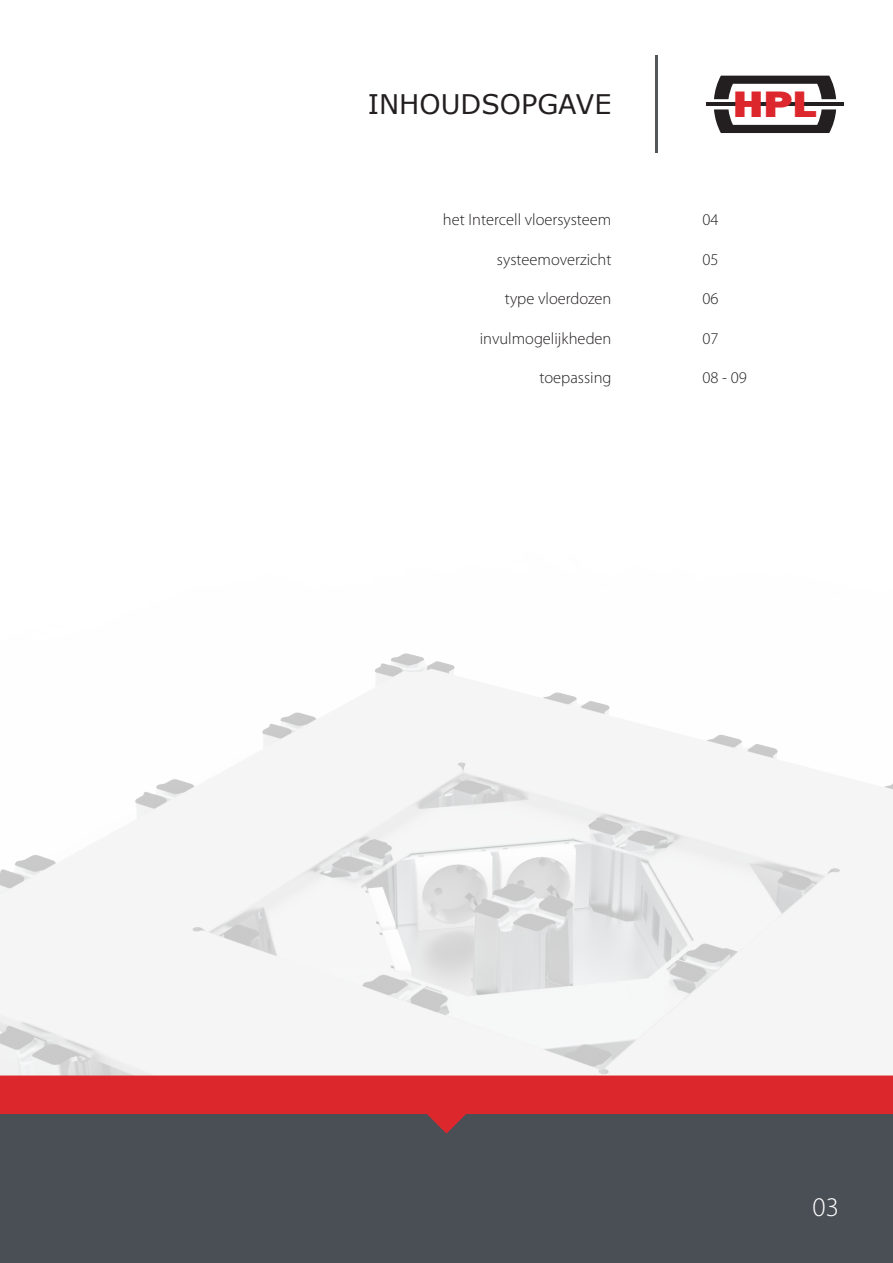
<style>
.page{position:relative;width:893px;height:1263px;background:#fff}
.page>*{position:absolute;margin:0;border:0;box-sizing:border-box;transform-origin:0 0}
.t1{font:800 37.95px "Franklin Gothic";color:#dc272d;scale:1.19 1}
.Paragraph_Style_1{font:27px "Verdana";color:#231f20}
.t2{font:300 27px "Myriad Pro";color:#fff}
.Paragraph_Style_1-2{font:300 16.5px "Myriad Pro";color:#231f20}
</style>
<div class="page">
<img style="left:0;top:653px;width:893px;height:422px">
<div style="left:0;top:1104px;width:893px;height:158px;background:#4a4f55"></div>
<svg style="left:0;top:1075px;width:893px;height:59px;fill:#dc272d"></svg>
<hr style="left:707px;top:103px;width:137px;height:3px;background:#231f20">
<svg style="left:714px;top:109px;width:122px;height:24px"></svg>
<svg style="left:714px;top:76px;width:122px;height:23px"></svg>
<hr style="left:655px;top:56px;width:3px;height:97px;background:#54575a">
<p class="Paragraph_Style_1" style="left:368px;top:86px;width:245px">INHOUDSOPGAVE</p>
<h1 class="t1" style="left:733px;top:80px;width:72px">HPL</h1>
<p class="Paragraph_Style_1-2" style="left:443px;top:210px;width:170px">het Intercell vloersysteem</p>
<p class="Paragraph_Style_1-2" style="left:497px;top:250px;width:116px">systeemoverzicht</p>
<p class="Paragraph_Style_1-2" style="left:505px;top:290px;width:108px">type vloerdozen</p>
<p class="Paragraph_Style_1-2" style="left:480px;top:329px;width:133px">invulmogelijkheden</p>
<p class="Paragraph_Style_1-2" style="left:539px;top:369px;width:73px">toepassing</p>
<p class="Paragraph_Style_1-2" style="left:702px;top:210px;width:18px">04</p>
<p class="Paragraph_Style_1-2" style="left:702px;top:250px;width:18px">05</p>
<p class="Paragraph_Style_1-2" style="left:702px;top:290px;width:18px">06</p>
<p class="Paragraph_Style_1-2" style="left:702px;top:329px;width:18px">07</p>
<p class="Paragraph_Style_1-2" style="left:702px;top:369px;width:46px">08 - 09</p>
<p class="t2" style="left:813px;top:1192px;width:28px">03</p>
</div>
